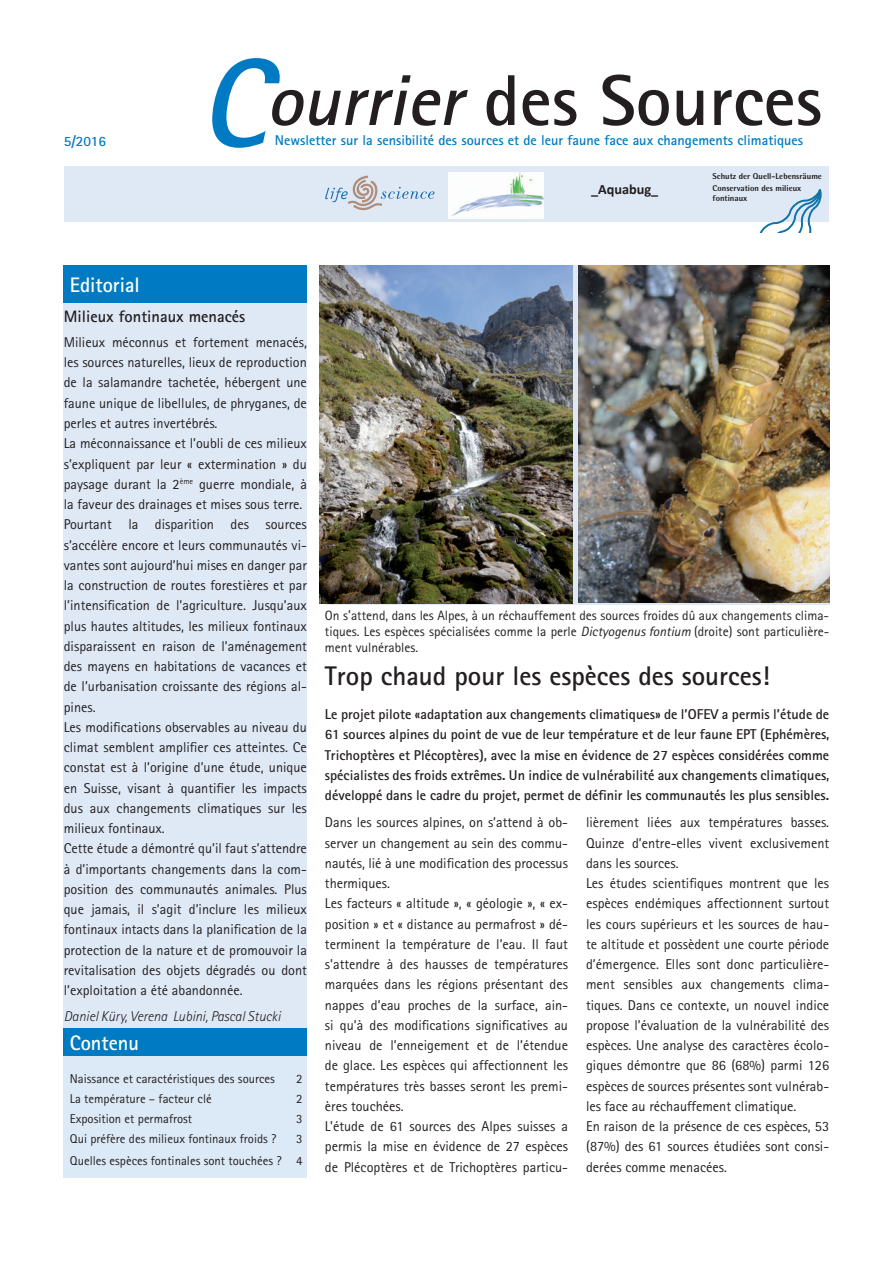
<style>
.page{position:relative;width:893px;height:1263px;background:#fff}
.page>*{position:absolute;margin:0;border:0;box-sizing:border-box;transform-origin:0 0}
.t1{font:italic 700 126px "Rotis Sans Serif";color:#007bc3}
.t2{font:700 72px "Rotis Sans Serif";color:#231f20}
.t3{font:700 27px "Rotis Sans Serif";color:#231f20}
.t4{font:700 21px "Rotis Sans Serif";color:#fff}
.t5{font:700 16.5px "Rotis Sans Serif";color:#231f20}
.t6{font:14.25px/20.2px "Rotis Sans Serif";color:#231f20}
.t7{font:700 14.25px/20.2px "Rotis Sans Serif";color:#231f20;text-align:justify}
.t8{font:700 14.25px "Rotis Sans Serif";color:#007bc3}
.t9{font:italic 300 14.25px "Rotis Sans Serif";color:#231f20}
.t10{font:700 14.25px "Calibri";color:#231f20}
.t11{font:13.5px/16.2px "Rotis Sans Serif";color:#231f20;text-align:justify}
.t12{font:12.75px/21.6px "Rotis Sans Serif";color:#231f20;text-align:right}
.t13{font:800 8.4px/11.7px "Rotis Semi Sans";color:#231f20}
.s1{font-style:italic}
.s2{font-size:14.25px}
</style>
<div class="page">
<div style="left:64px;top:265px;width:243px;height:763px;background:#dfe9f6"></div>
<div style="left:64px;top:1055px;width:243px;height:123px;background:#dce9f6"></div>
<div style="left:64px;top:1028px;width:243px;height:28px;background:#007bc3"></div>
<div style="left:64px;top:166px;width:764px;height:56px;background:#dfe9f6"></div>
<div style="left:64px;top:265px;width:243px;height:37px;background:#007bc3"></div>
<svg style="left:325px;top:175px;width:109px;height:35px"></svg>
<svg style="left:760px;top:189px;width:62px;height:43px"></svg>
<img style="left:320px;top:265px;width:253px;height:339px">
<img style="left:578px;top:265px;width:251px;height:338px">
<img style="left:448px;top:172px;width:95px;height:47px">
<p class="t8" style="left:64px;top:132px;width:44px">5/2016</p>
<h3 class="t4" style="left:70px;top:272px;width:72px">Editorial</h3>
<h1 class="t1" style="left:199px;top:24px;width:102px">C</h1>
<h2 class="t2" style="left:266px;top:55px;width:557px"><span class="s1">ourrier</span>des Sources</h2>
<p class="t8" style="left:275px;top:131px;width:530px">Newsletter sur la sensibilité des sources et de leur faune face aux changements climatiques</p>
<p class="t10" style="left:591px;top:180px;width:69px">_Aquabug_</p>
<p class="t13" style="left:713px;top:170px;width:111px">Schutz der Quell-Lebensräume<br>Conservation des milieux</p>
<p class="t13" style="left:713px;top:192px;width:36px">fontinaux</p>
<p class="t5" style="left:64px;top:306px;width:183px">Milieux fontinaux menacés</p>
<p class="t6" style="left:64px;top:332px;width:245px">Milieux méconnus et fortement menacés, les sources naturelles, lieux de reproduction de la salamandre tachetée, hébergent une faune unique de libellules, de phryganes, de perles et autres invertébrés.<br>La méconnaissance et l’oubli de ces milieux s’expliquent par leur « extermination » du paysage durant la 2<sup>ème</sup> guerre mondiale, à la faveur des drainages et mises sous terre.<br>Pourtant la disparition des sources s’accélère encore et leurs communautés vi&shy;vantes sont aujourd’hui mises en danger par la construction de routes forestières et par l’intensification de l’agriculture. Jusqu’aux plus hautes altitudes, les milieux fontinaux disparaissent en raison de l’aménagement des mayens en habitations de vacances et de l’urbanisation croissante des régions al&shy;pines.<br>Les modifications observables au niveau du climat semblent amplifier ces atteintes. Ce constat est à l’origine d’une étude, unique en Suisse, visant à quantifier les impacts dus aux changements climatiques sur les milieux fontinaux.<br>Cette étude a démontré qu’il faut s’attendre à d’importants changements dans la com&shy;position des communautés animales. Plus que jamais, il s’agit d’inclure les milieux fontinaux intacts dans la planification de la protection de la nature et de promouvoir la revitalisation des objets dégradés ou dont l’exploitation a été abandonnée.</p>
<p class="t9" style="left:64px;top:1008px;width:218px">Daniel Küry, Verena Lubini, Pascal Stucki</p>
<h3 class="t4" style="left:70px;top:1030px;width:71px">Contenu</h3>
<p class="t12" style="left:70px;top:1067px;width:207px">Naissance et caractéristiques des sources</p>
<p class="t12" style="left:296px;top:1067px;width:8px">2</p>
<p class="t12" style="left:70px;top:1088px;width:143px">La température – facteur clé</p>
<p class="t12" style="left:296px;top:1088px;width:8px">2</p>
<p class="t12" style="left:70px;top:1108px;width:124px">Exposition et permafrost</p>
<p class="t12" style="left:296px;top:1108px;width:8px">3</p>
<p class="t12" style="left:70px;top:1128px;width:208px">Qui préfère des milieux fontinaux froids ?</p>
<p class="t12" style="left:70px;top:1128px;width:234px">3<br>Quelles espèces fontinales sont touchées ? 4</p>
<p class="t11" style="left:325px;top:607px;width:506px">On s<span class="s2">’</span>attend, dans les Alpes, à un réchauffement des sources froides dû aux changements clima&shy;tiques. Les espèces spécialisées comme la perle <span class="s1">Dictyogenus fontium</span> (droite) sont particulière&shy;ment vulnérables.</p>
<h3 class="t3" style="left:325px;top:658px;width:446px">Trop chaud pour les espèces des sources!</h3>
<p class="t7" style="left:325px;top:704px;width:506px">Le projet pilote «adaptation aux changements climatiques» de l’OFEV a permis l’étude de 61 sources alpines du point de vue de leur température et de leur faune EPT (Ephémères, Trichoptères et Plécoptères), avec la mise en évidence de 27 espèces considérées comme spécialistes des froids extrêmes. Un indice de vulnérabilité aux changements climatiques, développé dans le cadre du projet, permet de définir les communautés les plus sensibles.</p>
<p class="t6" style="left:586px;top:812px;width:245px">lièrement liées aux températures basses.<br>Quinze d’entre-elles vivent exclusivement dans les sources.<br>Les études scientifiques montrent que les espèces endémiques affectionnent surtout les cours supérieurs et les sources de hau&shy;te altitude et possèdent une courte période d’émergence. Elles sont donc particulière&shy;ment sensibles aux changements clima&shy;tiques. Dans ce contexte, un nouvel indice propose l’évaluation de la vulnérabilité des espèces. Une analyse des caractères écolo&shy;giques démontre que 86 (68%) parmi 126 espèces de sources présentes sont vulnérab&shy;les face au réchauffement climatique.<br>En raison de la présence de ces espèces, 53 (87%) des 61 sources étudiées sont consi&shy;derées comme menacées.</p>
<p class="t6" style="left:325px;top:812px;width:245px">Dans les sources alpines, on s’attend à ob&shy;server un changement au sein des commu&shy;nautés, lié à une modification des processus thermiques.<br>Les facteurs « altitude », « géologie », « ex&shy;position » et « distance au permafrost » dé&shy;terminent la température de l’eau. Il faut s’attendre à des hausses de températures marquées dans les régions présentant des nappes d’eau proches de la surface, ain&shy;si qu’à des modifications significatives au niveau de l’enneigement et de l’étendue de glace. Les espèces qui affectionnent les températures très basses seront les premi&shy;ères touchées.<br>L’étude de 61 sources des Alpes suisses a permis la mise en évidence de 27 espèces de Plécoptères et de Trichoptères particu-</p>
</div>
